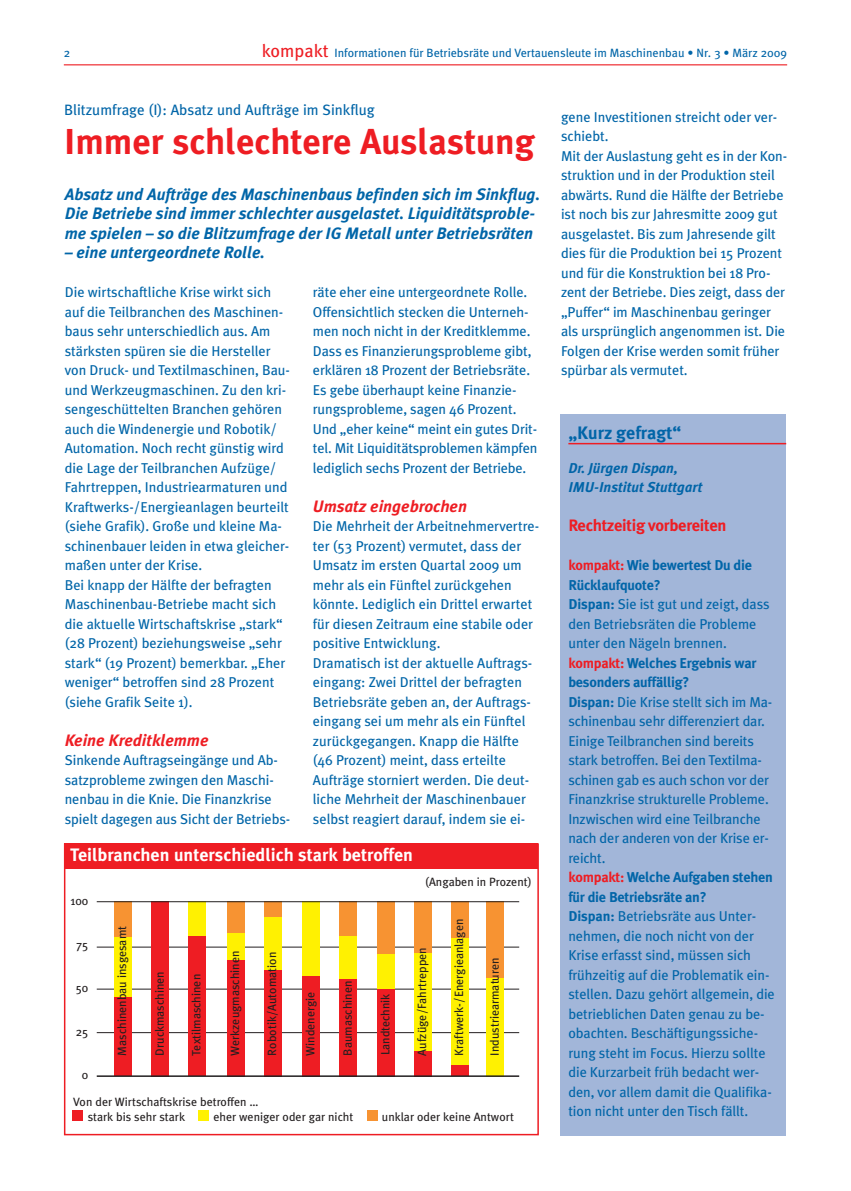
<style>
.page{position:relative;width:851px;height:1191px;background:#fff}
.page>*{position:absolute;margin:0;border:0;box-sizing:border-box;transform-origin:0 0}
.t1{font:700 36px "Meta Plus";color:#ee1d23}
.t2{font:700 18px "Meta Plus";color:#fff}
.t3{font:700 18px "Meta Plus";color:#0165a8}
.t4{font:italic 700 16.5px/19.5px "Meta Plus";color:#0165a8}
.t5{font:italic 700 16.5px "Meta Plus";color:#ee1d23}
.t6{font:700 16.5px "Meta Plus";letter-spacing:-.015em;color:#ee1d23}
.t7{font:15px "Meta Plus";color:#0165a8}
.t8{font:14.25px/19.5px "Meta Plus";letter-spacing:-.005em;color:#0165a8}
.t9{font:italic 700 14.25px/19.5px "Meta Plus";color:#0165a8}
.t10{font:12px/15px "Meta Plus";color:#231f20}
.t11{font:12px "Meta";color:#0165a8}
.s1{font-size:18px;color:#ee1d23}
.s2{font-weight:700;color:#ee1d23}
.s3{font-weight:700}
</style>
<div class="page">
<hr style="left:64px;top:64px;width:723px;height:1px;background:#ee1d23">
<div style="left:559px;top:414px;width:226px;height:721px;background:#a2b6d9"></div>
<hr style="left:568px;top:443px;width:218px;height:1px;background:#ee1d23">
<div style="left:64px;top:843px;width:475px;height:292px;border:2px solid #ee1d23"></div>
<div style="left:64px;top:843px;width:473px;height:26px;background:#ee1d23"></div>
<hr style="left:97px;top:1032px;width:422px;height:1px;background:#231f20">
<hr style="left:97px;top:988px;width:422px;height:1px;background:#231f20">
<hr style="left:97px;top:946px;width:422px;height:1px;background:#231f20">
<div style="left:367px;top:1110px;width:10px;height:10px;background:#f79332"></div>
<div style="left:198px;top:1110px;width:11px;height:10px;background:#fff101"></div>
<div style="left:73px;top:1110px;width:10px;height:10px;background:#ee1d23"></div>
<div style="left:115px;top:996px;width:17px;height:80px;background:#ee1d23"></div>
<div style="left:152px;top:901px;width:17px;height:175px;background:#ee1d23"></div>
<div style="left:188px;top:935px;width:17px;height:141px;background:#ee1d23"></div>
<div style="left:227px;top:959px;width:17px;height:117px;background:#ee1d23"></div>
<div style="left:264px;top:970px;width:17px;height:106px;background:#ee1d23"></div>
<div style="left:302px;top:976px;width:17px;height:100px;background:#ee1d23"></div>
<div style="left:339px;top:979px;width:17px;height:97px;background:#ee1d23"></div>
<div style="left:414px;top:1051px;width:17px;height:25px;background:#ee1d23"></div>
<div style="left:487px;top:978px;width:17px;height:98px;background:#fff101"></div>
<div style="left:451px;top:1064px;width:17px;height:12px;background:#ee1d23"></div>
<div style="left:451px;top:937px;width:17px;height:127px;background:#fff101"></div>
<div style="left:451px;top:901px;width:17px;height:36px;background:#f79332"></div>
<div style="left:487px;top:901px;width:17px;height:77px;background:#f79332"></div>
<div style="left:414px;top:952px;width:17px;height:99px;background:#fff101"></div>
<div style="left:414px;top:901px;width:17px;height:51px;background:#f79332"></div>
<div style="left:339px;top:935px;width:17px;height:44px;background:#fff101"></div>
<div style="left:339px;top:901px;width:17px;height:34px;background:#f79332"></div>
<div style="left:302px;top:901px;width:17px;height:75px;background:#fff101"></div>
<div style="left:264px;top:916px;width:17px;height:54px;background:#fff101"></div>
<div style="left:264px;top:901px;width:17px;height:15px;background:#f79332"></div>
<div style="left:227px;top:932px;width:17px;height:27px;background:#fff101"></div>
<div style="left:227px;top:901px;width:17px;height:31px;background:#f79332"></div>
<div style="left:188px;top:901px;width:17px;height:34px;background:#fff101"></div>
<div style="left:115px;top:936px;width:17px;height:60px;background:#fff101"></div>
<div style="left:115px;top:901px;width:17px;height:35px;background:#f79332"></div>
<div style="left:377px;top:901px;width:17px;height:53px;background:#f79332"></div>
<div style="left:377px;top:954px;width:17px;height:35px;background:#fff101"></div>
<div style="left:377px;top:989px;width:17px;height:87px;background:#ee1d23"></div>
<hr style="left:97px;top:901px;width:422px;height:1px;background:#231f20">
<hr style="left:97px;top:1075px;width:422px;height:2px;background:#231f20">
<p class="t11" style="left:64px;top:48px;width:8px">2</p>
<p class="t11" style="left:262px;top:48px;width:526px"><span class="s1">kompakt</span> Informationen für Betriebsräte und Vertauensleute im Maschinenbau • Nr. 3 • März 2009</p>
<p class="t7" style="left:64px;top:104px;width:312px">Blitzumfrage (I): Absatz und Aufträge im Sinkflug</p>
<p class="t1" style="left:64px;top:127px;width:472px">Immer schlechtere Auslastung</p>
<p class="t4" style="left:65px;top:185px;width:476px">Absatz und Aufträge des Maschinenbaus befinden sich im Sinkflug.<br>Die Betriebe sind immer schlechter ausgelastet. Liquiditätsproble&shy;me spielen – so die Blitzumfrage der IG Metall unter Betriebsräten</p>
<p class="t4" style="left:65px;top:244px;width:202px">– eine untergeordnete Rolle.</p>
<p class="t8" style="left:65px;top:283px;width:227px">Die wirtschaftliche Krise wirkt sich auf die Teilbranchen des Maschinen&shy;baus sehr unterschiedlich aus. Am stärksten spüren sie die Hersteller von Druck- und Textilmaschinen, Bau&shy;und Werkzeugmaschinen. Zu den kri&shy;sengeschüttelten Branchen gehören auch die Windenergie und Robotik/ Automation. Noch recht günstig wird die Lage der Teilbranchen Aufzüge/ Fahrtreppen, Industriearmaturen und Kraftwerks-/Energieanlagen beurteilt (siehe Grafik). Große und kleine Ma&shy;schinenbauer leiden in etwa gleicher&shy;maßen unter der Krise.<br>Bei knapp der Hälfte der befragten Maschinenbau-Betriebe macht sich die aktuelle Wirtschaftskrise „stark“ (28 Prozent) beziehungsweise „sehr stark“ (19 Prozent) bemerkbar. „Eher weniger“ betroffen sind 28 Prozent (siehe Grafik Seite 1).</p>
<p class="t5" style="left:65px;top:733px;width:145px">Keine Kreditklemme</p>
<p class="t8" style="left:65px;top:751px;width:227px">Sinkende Auftragseingänge und Ab&shy;satzprobleme zwingen den Maschi&shy;nenbau in die Knie. Die Finanzkrise spielt dagegen aus Sicht der Betriebs-</p>
<p class="t8" style="left:313px;top:283px;width:226px">räte eher eine untergeordnete Rolle.<br>Offensichtlich stecken die Unterneh&shy;men noch nicht in der Kreditklemme.<br>Dass es Finanzierungsprobleme gibt, erklären 18 Prozent der Betriebsräte.<br>Es gebe überhaupt keine Finanzie&shy;rungsprobleme, sagen 46 Prozent.<br>Und „eher keine“ meint ein gutes Drit&shy;tel. Mit Liquiditätsproblemen kämpfen lediglich sechs Prozent der Betriebe.</p>
<p class="t5" style="left:313px;top:499px;width:155px">Umsatz eingebrochen</p>
<p class="t8" style="left:313px;top:517px;width:228px">Die Mehrheit der Arbeitnehmervertre&shy;ter (53 Prozent) vermutet, dass der Umsatz im ersten Quartal 2009 um mehr als ein Fünftel zurückgehen könnte. Lediglich ein Drittel erwartet für diesen Zeitraum eine stabile oder positive Entwicklung.<br>Dramatisch ist der aktuelle Auftrags&shy;eingang: Zwei Drittel der befragten Betriebsräte geben an, der Auftrags&shy;eingang sei um mehr als ein Fünftel zurückgegangen. Knapp die Hälfte (46 Prozent) meint, dass erteilte Aufträge storniert werden. Die deut&shy;liche Mehrheit der Maschinenbauer selbst reagiert darauf, indem sie ei-</p>
<p class="t2" style="left:70px;top:847px;width:344px">Teilbranchen unterschiedlich stark betroffen</p>
<p class="t10" style="left:425px;top:875px;width:108px">(Angaben in Prozent)</p>
<p class="t10" style="left:71px;top:894px;width:19px">100</p>
<p class="t10" style="left:76px;top:937px;width:14px">75</p>
<p class="t10" style="left:76px;top:981px;width:14px">50</p>
<p class="t10" style="left:76px;top:1024px;width:14px">25</p>
<p class="t10" style="left:82px;top:1068px;width:8px">0</p>
<p class="t10" style="left:88px;top:1094px;width:172px;text-indent:-14px">Von der Wirtschaftskrise betroffen … stark bis sehr stark</p>
<p class="t10" style="left:452px;top:1055px;width:138px;rotate:-90deg">Kraftwerk-/Energieanlagen</p>
<p class="t10" style="left:115px;top:1055px;width:131px;rotate:-90deg">Maschinenbau insgesamt</p>
<p class="t10" style="left:415px;top:1055px;width:110px;rotate:-90deg">Aufzüge/Fahrtreppen</p>
<p class="t10" style="left:228px;top:1055px;width:106px;rotate:-90deg">Werkzeugmaschinen</p>
<p class="t10" style="left:265px;top:1055px;width:105px;rotate:-90deg">Robotik/Automation</p>
<p class="t10" style="left:488px;top:1055px;width:99px;rotate:-90deg">Industriearmaturen</p>
<p class="t10" style="left:153px;top:1055px;width:86px;rotate:-90deg">Druckmaschinen</p>
<p class="t10" style="left:189px;top:1055px;width:83px;rotate:-90deg">Textilmaschinen</p>
<p class="t10" style="left:303px;top:1055px;width:65px;rotate:-90deg">Windenergie</p>
<p class="t10" style="left:341px;top:1055px;width:76px;rotate:-90deg">Baumaschinen</p>
<p class="t10" style="left:378px;top:1055px;width:63px;rotate:-90deg">Landtechnik</p>
<p class="t10" style="left:213px;top:1109px;width:141px">eher weniger oder gar nicht</p>
<p class="t10" style="left:382px;top:1109px;width:134px">unklar oder keine Antwort</p>
<p class="t8" style="left:561px;top:108px;width:228px">gene Investitionen streicht oder ver&shy;schiebt.<br>Mit der Auslastung geht es in der Kon&shy;struktion und in der Produktion steil abwärts. Rund die Hälfte der Betriebe ist noch bis zur Jahresmitte 2009 gut ausgelastet. Bis zum Jahresende gilt dies für die Produktion bei 15 Prozent und für die Konstruktion bei 18 Pro&shy;zent der Betriebe. Dies zeigt, dass der „Puffer“ im Maschinenbau geringer als ursprünglich angenommen ist. Die Folgen der Krise werden somit früher spürbar als vermutet.</p>
<p class="t3" style="left:568px;top:425px;width:114px">„Kurz gefragt“</p>
<p class="t9" style="left:568px;top:459px;width:136px">Dr. Jürgen Dispan,<br>IMU-Institut Stuttgart</p>
<p class="t6" style="left:568px;top:519px;width:160px">Rechtzeitig vorbereiten</p>
<p class="t8" style="left:568px;top:556px;width:208px"><span class="s2">kompakt:</span> <span class="s3">Wie bewertest Du die<br>Rücklaufquote?<br>Dispan:</span> Sie ist gut und zeigt, dass den Betriebsräten die Probleme unter den Nägeln brennen. <span class="s2">kompakt:</span> <span class="s3">Welches Ergebnis war besonders auffällig?<br>Dispan:</span> Die Krise stellt sich im Ma&shy;schinenbau sehr differenziert dar.<br>Einige Teilbranchen sind bereits stark betroffen. Bei den Textilma&shy;schinen gab es auch schon vor der<br>Finanzkrise strukturelle Probleme.<br>Inzwischen wird eine Teilbranche nach der anderen von der Krise er&shy;reicht.<br><span class="s2">kompakt:</span> <span class="s3">Welche Aufgaben stehen für die Betriebsräte an?<br>Dispan:</span> Betriebsräte aus Unter&shy;nehmen, die noch nicht von der<br>Krise erfasst sind, müssen sich frühzeitig auf die Problematik ein&shy;stellen. Dazu gehört allgemein, die betrieblichen Daten genau zu be&shy;obachten. Beschäftigungssiche&shy;rung steht im Focus. Hierzu sollte die Kurzarbeit früh bedacht wer&shy;den, vor allem damit die Qualifika&shy;tion nicht unter den Tisch fällt.</p>
</div>
